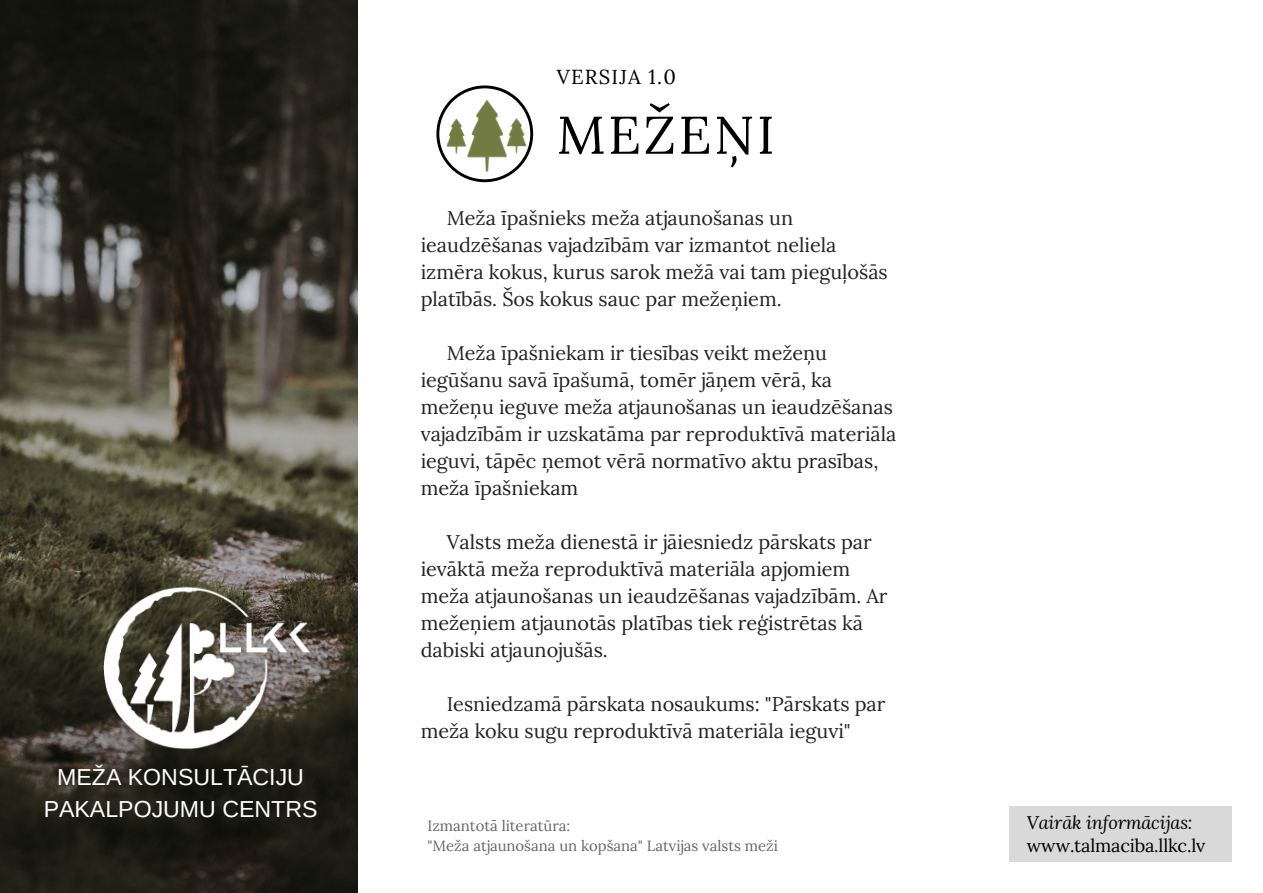
<style>
.page{position:relative;width:1263px;height:893px;background:#fff}
.page>*{position:absolute;margin:0;border:0;box-sizing:border-box;transform-origin:0 0}
.t1{font:52.95px "Lora";letter-spacing:.05em;color:#000}
.t2{font:23.1px/31.5px "Arimo";color:#fff;text-align:center}
.t3{font:20.25px "Lora";letter-spacing:.06em;color:#000}
.t4{font:19.8px/27px "Lora";color:#222}
.t5{font:18.15px "Lora";letter-spacing:-.01em;color:#000}
.t6{font:italic 18.15px "Lora";letter-spacing:-.01em;color:#000}
.t7{font:14.85px/20.2px "Lora";color:#666}
</style>
<div class="page">
<img style="left:0;top:0;width:358px;height:893px">
<img style="left:71px;top:543px;width:254px;height:249px">
<img style="left:436px;top:85px;width:98px;height:98px">
<div style="left:1009px;top:806px;width:223px;height:55px;background:#d9d9d9"></div>
<p class="t2" style="left:44px;top:761px;width:275px">MEŽA KONSULTĀCIJU<br>PAKALPOJUMU CENTRS</p>
<p class="t3" style="left:557px;top:64px;width:121px">VERSIJA 1.0</p>
<h1 class="t1" style="left:557px;top:100px;width:219px">MEŽEŅI</h1>
<p class="t4" style="left:421px;top:204px;width:469px;text-indent:26px">Meža īpašnieks meža atjaunošanas un ieaudzēšanas vajadzībām var izmantot neliela izmēra kokus, kurus sarok mežā vai tam pieguļošās platībās. Šos kokus sauc par mežeņiem.</p>
<p class="t4" style="left:421px;top:339px;width:477px;text-indent:26px">Meža īpašniekam ir tiesības veikt mežeņu iegūšanu savā īpašumā, tomēr jāņem vērā, ka mežeņu ieguve meža atjaunošanas un ieaudzēšanas vajadzībām ir uzskatāma par reproduktīvā materiāla ieguvi, tāpēc ņemot vērā normatīvo aktu prasības, meža īpašniekam</p>
<p class="t4" style="left:421px;top:528px;width:468px;text-indent:26px">Valsts meža dienestā ir jāiesniedz pārskats par ievāktā meža reproduktīvā materiāla apjomiem meža atjaunošanas un ieaudzēšanas vajadzībām. Ar mežeņiem atjaunotās platības tiek reģistrētas kā dabiski atjaunojušās.</p>
<p class="t4" style="left:421px;top:690px;width:466px;text-indent:26px">Iesniedzamā pārskata nosaukums: "Pārskats par meža koku sugu reproduktīvā materiāla ieguvi"</p>
<p class="t7" style="left:427px;top:816px;width:352px">Izmantotā literatūra:<br>"Meža atjaunošana un kopšana" Latvijas valsts meži</p>
<p class="t6" style="left:1027px;top:810px;width:167px">Vairāk informācijas:</p>
<p class="t5" style="left:1027px;top:834px;width:180px">www.talmaciba.llkc.lv</p>
</div>
